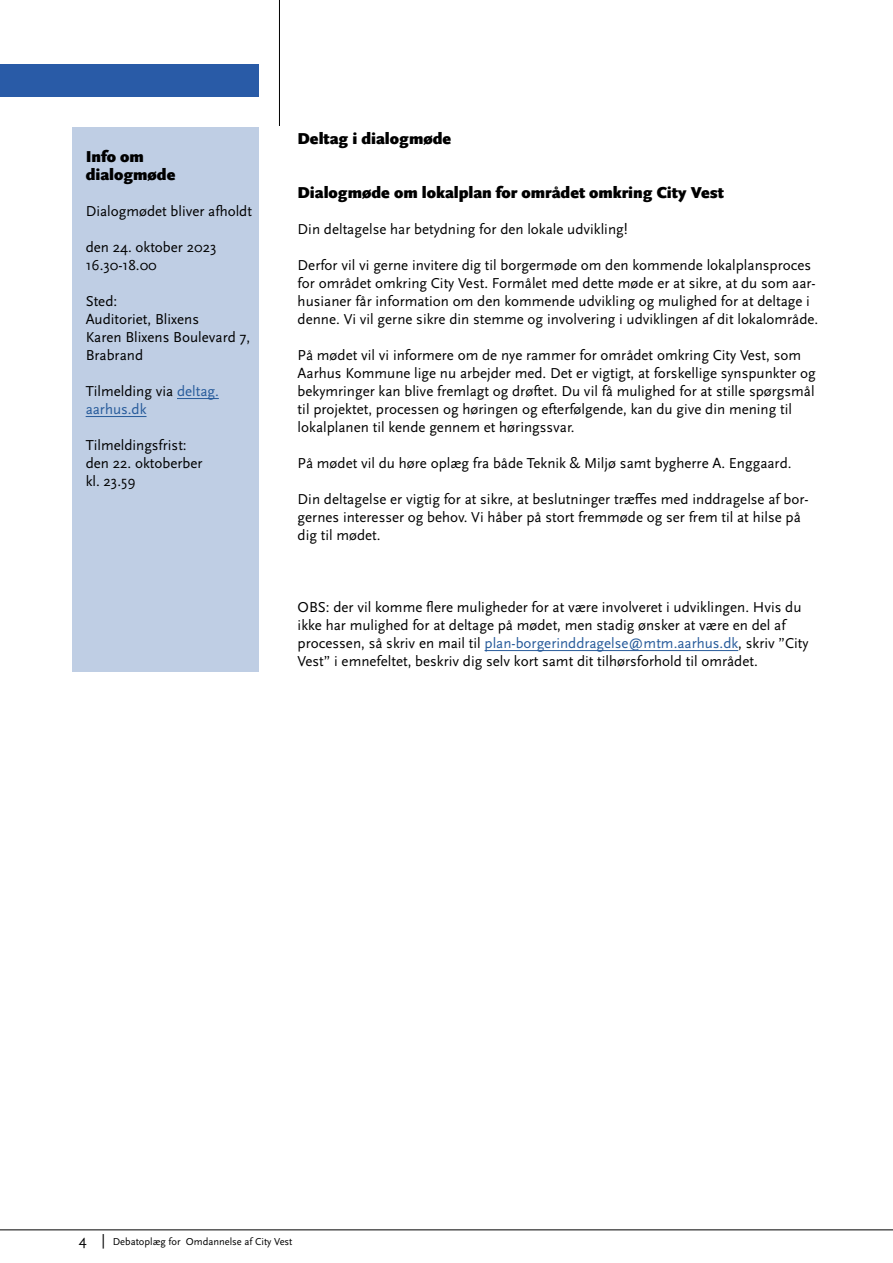
<style>
.page{position:relative;width:893px;height:1263px;background:#fff}
.page>*{position:absolute;margin:0;border:0;box-sizing:border-box;transform-origin:0 0}
.t1{font:900 16.5px/18px "Scala Sans OT";color:#000}
.t2{font:15px/18px "Scala Sans OT";color:#000}
.t3{font:15px/18px "Scala Sans OT";color:#275b9b}
.t4{font:10.5px "Scala Sans OT";color:#000}
.s1{color:#000}
.s2{color:#275b9b}
.s3{font-size:15px}
</style>
<div class="page">
<hr style="left:0;top:1229px;width:893px;height:1px;background:#000">
<div style="left:0;top:64px;width:258px;height:33px;background:#295ba7"></div>
<hr style="left:279px;top:0;width:1px;height:126px;background:#000">
<div style="left:72px;top:128px;width:186px;height:544px;background:#bfcee4"></div>
<hr style="left:177px;top:398px;width:42px;height:1px;background:#275b9b">
<hr style="left:86px;top:416px;width:61px;height:1px;background:#275b9b">
<hr style="left:485px;top:650px;width:253px;height:1px;background:#275b9b">
<p class="t1" style="left:86px;top:148px;width:91px">Info om dialogmøde</p>
<p class="t2" style="left:86px;top:202px;width:168px">Dialogmødet bliver afholdt</p>
<p class="t2" style="left:86px;top:238px;width:132px">den 24. oktober 2023<br>16.30-18.00</p>
<p class="t2" style="left:86px;top:292px;width:166px">Sted:<br>Auditoriet, Blixens<br>Karen Blixens Boulevard 7,<br>Brabrand</p>
<p class="t3" style="left:86px;top:382px;width:135px"><span class="s1">Tilmelding via</span> deltag. aarhus.dk</p>
<p class="t2" style="left:86px;top:436px;width:118px">Tilmeldingsfrist: den 22. oktoberber kl. 23.59</p>
<p class="t1" style="left:298px;top:130px;width:155px">Deltag i dialogmøde</p>
<p class="t1" style="left:298px;top:184px;width:428px">Dialogmøde om lokalplan for området omkring City Vest</p>
<p class="t2" style="left:298px;top:220px;width:332px">Din deltagelse har betydning for den lokale udvikling!</p>
<p class="t2" style="left:298px;top:256px;width:522px">Derfor vil vi gerne invitere dig til borgermøde om den kommende lokalplansproces for området omkring City Vest. Formålet med dette møde er at sikre, at du som aar&shy;husianer får information om den kommende udvikling og mulighed for at deltage i denne. Vi vil gerne sikre din stemme og involvering i udviklingen af dit lokalområde.</p>
<p class="t2" style="left:298px;top:346px;width:520px">På mødet vil vi informere om de nye rammer for området omkring City Vest, som Aarhus Kommune lige nu arbejder med. Det er vigtigt, at forskellige synspunkter og bekymringer kan blive fremlagt og drøftet. Du vil få mulighed for at stille spørgsmål til projektet, processen og høringen og efterfølgende, kan du give din mening til lokalplanen til kende gennem et høringssvar.</p>
<p class="t2" style="left:298px;top:454px;width:495px">På mødet vil du høre oplæg fra både Teknik &amp; Miljø samt bygherre A. Enggaard.</p>
<p class="t2" style="left:298px;top:490px;width:512px">Din deltagelse er vigtig for at sikre, at beslutninger træffes med inddragelse af bor&shy;gernes interesser og behov. Vi håber på stort fremmøde og ser frem til at hilse på dig til mødet.</p>
<p class="t2" style="left:298px;top:598px;width:512px">OBS: der vil komme flere muligheder for at være involveret i udviklingen. Hvis du ikke har mulighed for at deltage på mødet, men stadig ønsker at være en del af processen, så skriv en mail til <span class="s2">plan-borgerinddragelse@mtm.aarhus.dk</span>, skriv ”City Vest” i emnefeltet, beskriv dig selv kort samt dit tilhørsforhold til området.</p>
<p class="t4" style="left:79px;top:1235px;width:215px"><span class="s3">4 |</span> Debatoplæg for Omdannelse af City Vest</p>
</div>
